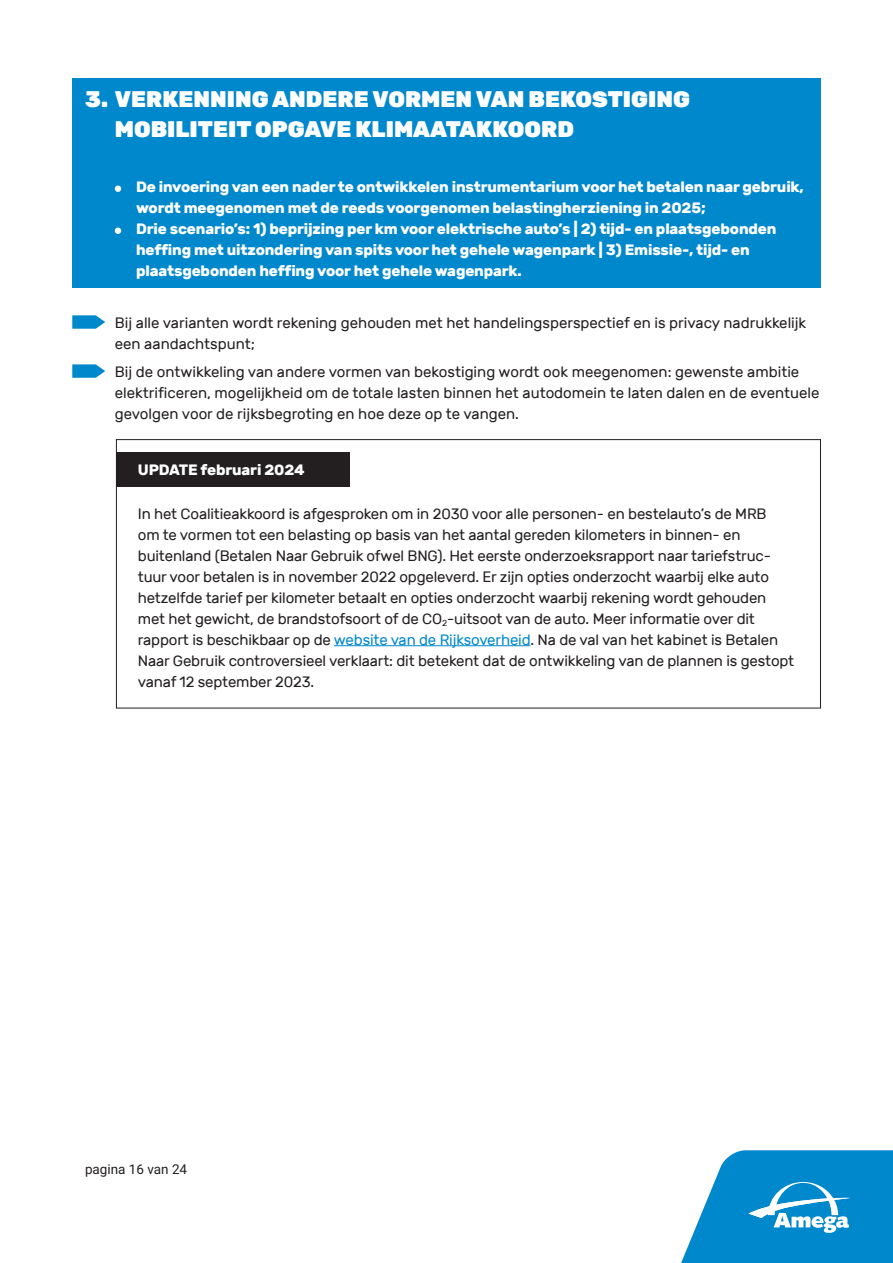
<style>
.page{position:relative;width:893px;height:1263px;background:#fff}
.page>*{position:absolute;margin:0;border:0;box-sizing:border-box;transform-origin:0 0}
.t1{font:900 22.5px/30px "Rubik";color:#fff}
.t2{font:15px/21px "Rubik";letter-spacing:-.01em;color:#231f20}
.t3{font:700 15px/21px "Rubik";letter-spacing:-.01em;color:#fff}
.t4{font:13.5px "Roboto";color:#231f20}
.s1{color:#0088cd}
</style>
<div class="page">
<svg style="left:681px;top:1150px;width:212px;height:113px"></svg>
<div style="left:72px;top:79px;width:749px;height:209px;background:#0088cd"></div>
<svg style="left:115px;top:186px;width:6px;height:6px"></svg>
<svg style="left:115px;top:228px;width:6px;height:6px"></svg>
<div style="left:116px;top:452px;width:234px;height:34px;background:#231f20"></div>
<hr style="left:334px;top:645px;width:196px;height:1px;background:#0088cd">
<div style="left:116px;top:439px;width:705px;height:269px;border:1px solid #231f20"></div>
<svg style="left:72px;top:315px;width:33px;height:14px"></svg>
<svg style="left:72px;top:364px;width:33px;height:14px"></svg>
<h1 class="t1" style="left:115px;top:84px;width:577px;text-indent:-30px">3. VERKENNING ANDERE VORMEN VAN BEKOSTIGING<br>MOBILITEIT OPGAVE KLIMAATAKKOORD</h1>
<p class="t3" style="left:136px;top:176px;width:669px">De invoering van een nader te ontwikkelen instrumentarium voor het betalen naar gebruik, wordt meegenomen met de reeds voorgenomen belastingherziening in 2025;<br>Drie scenario’s: 1) beprijzing per km voor elektrische auto’s | 2) tijd- en plaatsgebonden heffing met uitzondering van spits voor het gehele wagenpark | 3) Emissie-, tijd- en plaatsgebonden heffing voor het gehele wagenpark.</p>
<p class="t2" style="left:115px;top:312px;width:693px">Bij alle varianten wordt rekening gehouden met het handelingsperspectief en is privacy nadrukkelijk een aandachtspunt;</p>
<p class="t2" style="left:115px;top:361px;width:706px">Bij de ontwikkeling van andere vormen van bekostiging wordt ook meegenomen: gewenste ambitie elektrificeren, mogelijkheid om de totale lasten binnen het autodomein te laten dalen en de eventuele gevolgen voor de rijksbegroting en hoe deze op te vangen.</p>
<p class="t3" style="left:138px;top:459px;width:168px">UPDATE februari 2024</p>
<p class="t2" style="left:138px;top:503px;width:658px">In het Coalitieakkoord is afgesproken om in 2030 voor alle personen- en bestelauto’s de MRB<br>om te vormen tot een belasting op basis van het aantal gereden kilometers in binnen- en buitenland (Betalen Naar Gebruik ofwel BNG). Het eerste onderzoeksrapport naar tariefstruc&shy;tuur voor betalen is in november 2022 opgeleverd. Er zijn opties onderzocht waarbij elke auto hetzelfde tarief per kilometer betaalt en opties onderzocht waarbij rekening wordt gehouden met het gewicht, de brandstofsoort of de CO<sub>2</sub>-uitsoot van de auto. Meer informatie over dit rapport is beschikbaar op de <span class="s1">website van de Rijksoverheid</span>. Na de val van het kabinet is Betalen Naar Gebruik controversieel verklaart: dit betekent dat de ontwikkeling van de plannen is gestopt vanaf 12 september 2023.</p>
<p class="t4" style="left:85px;top:1159px;width:104px">pagina 16 van 24</p>
</div>
